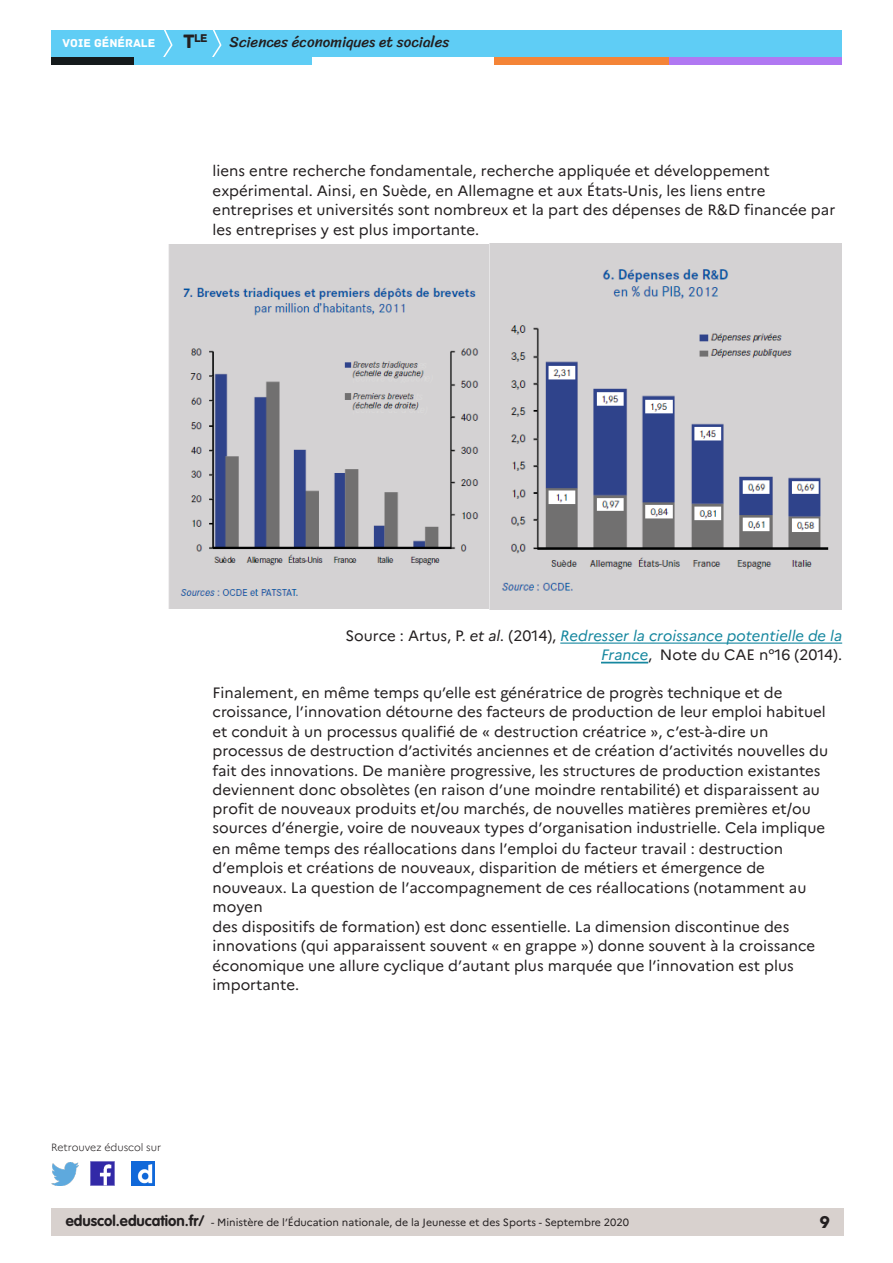
<style>
.page{position:relative;width:893px;height:1263px;background:#fff}
.page>*{position:absolute;margin:0;border:0;box-sizing:border-box;transform-origin:0 0}
.t1{font:18px "Archive";color:#231f20}
.Texte_courant{font:15px/19.5px "Marianne";color:#231f20}
.t2{font:15px "Sriracha";color:#231f20}
.t3{font:12px "Archive";color:#fff}
.t4{font:11.85px "Archive";color:#231f20}
.t5{font:10.5px "Marianne";color:#231f20}
.t6{font:300 10.5px "Marianne";color:#231f20}
.s1{font-size:20.4px}
.s2{font-style:italic}
.s3{font-style:italic;color:#16879f}
.s4{font-family:"VAG Rounded Std";font-weight:700;font-size:15px}
</style>
<div class="page">
<div style="left:51px;top:1209px;width:792px;height:27px;background:#d8d1ce"></div>
<div style="left:51px;top:30px;width:791px;height:27px;background:#5fcdf5"></div>
<svg style="left:163px;top:30px;width:10px;height:27px"></svg>
<svg style="left:212px;top:30px;width:10px;height:27px"></svg>
<div style="left:133px;top:57px;width:179px;height:8px;background:#5fcdf5"></div>
<div style="left:51px;top:57px;width:82px;height:8px;background:#141a1c"></div>
<div style="left:667px;top:57px;width:175px;height:8px;background:#b078f2"></div>
<div style="left:494px;top:57px;width:175px;height:8px;background:#f48437"></div>
<img style="left:91px;top:1162px;width:23px;height:23px">
<img style="left:51px;top:1163px;width:28px;height:22px">
<img style="left:132px;top:1162px;width:22px;height:23px">
<img style="left:168px;top:244px;width:674px;height:365px">
<hr style="left:560px;top:643px;width:282px;height:1px;background:#16879f">
<hr style="left:601px;top:662px;width:47px;height:1px;background:#16879f">
<p class="t4" style="left:183px;top:31px;width:26px"><span class="s1">T</span>le</p>
<p class="t3" style="left:63px;top:36px;width:94px">VOIE GÉNÉRALE</p>
<p class="t2" style="left:230px;top:33px;width:221px">Sciences économiques et sociales</p>
<p class="Texte_courant" style="left:213px;top:161px;width:624px">liens entre recherche fondamentale, recherche appliquée et développement expérimental. Ainsi, en Suède, en Allemagne et aux États-Unis, les liens entre entreprises et universités sont nombreux et la part des dépenses de R&amp;D financée par les entreprises y est plus importante.</p>
<p class="Texte_courant" style="left:345px;top:626px;width:498px;text-align:right">Source : Artus, P. <span class="s2">et al.</span> (2014), <span class="s3">Redresser la croissance potentielle de la<br>France</span>, Note du CAE n°16 (2014).</p>
<p class="Texte_courant" style="left:213px;top:682px;width:617px">Finalement, en même temps qu’elle est génératrice de progrès technique et de croissance, l’innovation détourne des facteurs de production de leur emploi habituel et conduit à un processus qualifié de « destruction créatrice », c’est-à-dire un processus de destruction d’activités anciennes et de création d’activités nouvelles du fait des innovations. De manière progressive, les structures de production existantes deviennent donc obsolètes (en raison d’une moindre rentabilité) et disparaissent au profit de nouveaux produits et/ou marchés, de nouvelles matières premières et/ou sources d’énergie, voire de nouveaux types d’organisation industrielle. Cela implique en même temps des réallocations dans l’emploi du facteur travail : destruction d’emplois et créations de nouveaux, disparition de métiers et émergence de nouveaux. La question de l’accompagnement de ces réallocations (notamment au moyen<br>des dispositifs de formation) est donc essentielle. La dimension discontinue des innovations (qui apparaissent souvent « en grappe ») donne souvent à la croissance économique une allure cyclique d’autant plus marquée que l’innovation est plus importante.</p>
<p class="t6" style="left:51px;top:1141px;width:112px">Retrouvez éduscol sur</p>
<p class="t5" style="left:66px;top:1216px;width:565px"><span class="s4">eduscol.education.fr/</span> - Ministère de l’Éducation nationale, de la Jeunesse et des Sports - Septembre 2020</p>
<p class="t1" style="left:820px;top:1211px;width:12px">9</p>
</div>
